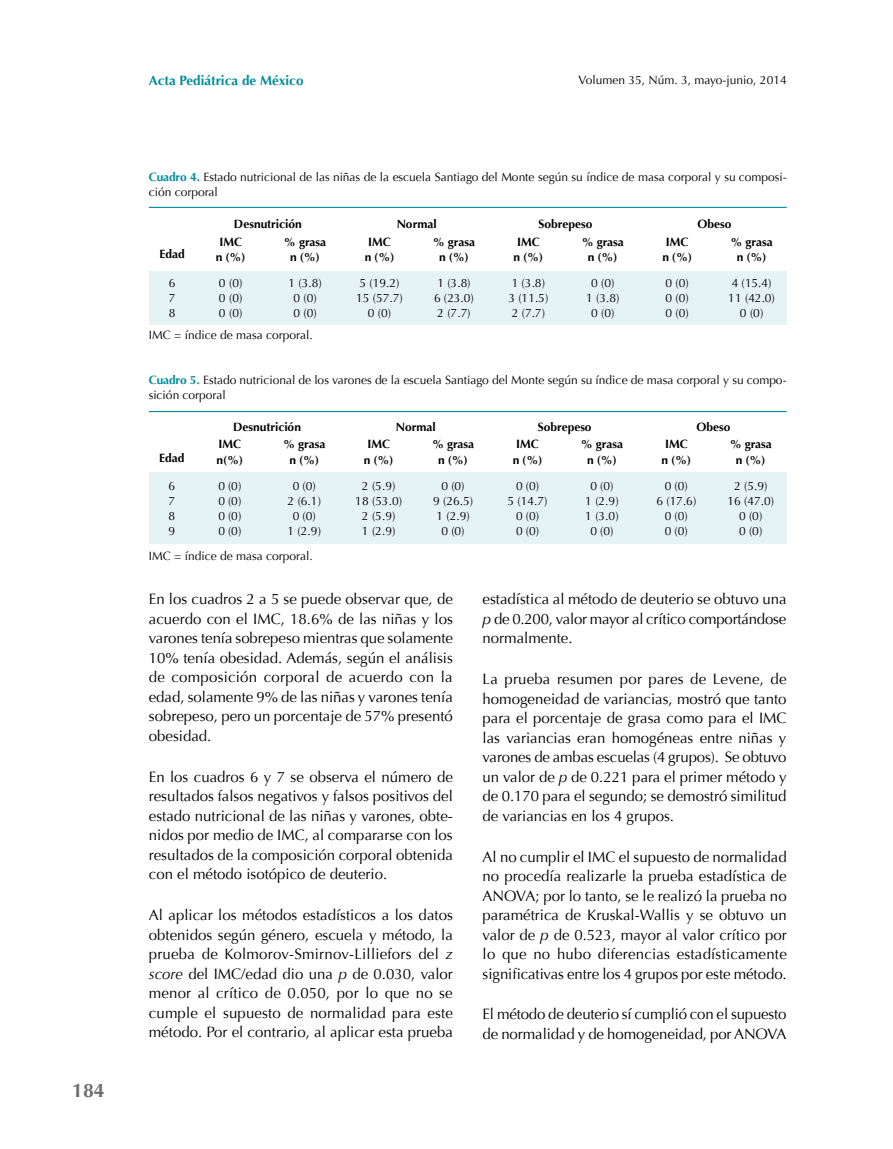
<style>
.page{position:relative;width:893px;height:1149px;background:#fff}
.page>*{position:absolute;margin:0;border:0;box-sizing:border-box;transform-origin:0 0}
.t1{font:700 19.5px "Optima";color:#6d6e71}
.t2{font:15px/19.5px "Optima";color:#000;text-align:justify}
.t3{font:700 13.5px "Optima";color:#008b9a}
.t4{font:12px/15px "Optima";color:#000;text-align:center}
.t5{font:700 12px/15px "Optima";color:#000}
.s1{font-weight:700;color:#008b9a}
.s2{font-style:italic}
</style>
<div class="page">
<div style="left:149px;top:271px;width:638px;height:54px;background:#e6f3f5"></div>
<div style="left:149px;top:472px;width:638px;height:71px;background:#e6f3f5"></div>
<hr style="left:149px;top:207px;width:638px;height:1px;background:#008b9a">
<hr style="left:149px;top:411px;width:638px;height:1px;background:#008b9a">
<h1 class="t1" style="left:72px;top:1079px;width:34px">184</h1>
<p class="t3" style="left:149px;top:73px;width:156px">Acta Pediátrica de México</p>
<p class="t4" style="left:578px;top:72px;width:210px">Volumen 35, Núm. 3, mayo-junio, 2014</p>
<p class="t4" style="left:149px;top:170px;width:639px;text-align:left"><span class="s1">Cuadro 4.</span> Estado nutricional de las niñas de la escuela Santiago del Monte según su índice de masa corporal y su composi&shy;ción corporal</p>
<p class="t5" style="left:160px;top:247px;width:27px">Edad</p>
<p class="t5" style="left:234px;top:217px;width:69px">Desnutrición</p>
<p class="t5" style="left:397px;top:217px;width:42px">Normal</p>
<p class="t5" style="left:539px;top:217px;width:55px">Sobrepeso</p>
<p class="t5" style="left:697px;top:217px;width:36px">Obeso</p>
<p class="t5" style="left:216px;top:234px;width:31px">IMC n (%)</p>
<p class="t5" style="left:284px;top:234px;width:44px;text-align:center">% grasa n (%)</p>
<p class="t5" style="left:365px;top:234px;width:31px">IMC n (%)</p>
<p class="t5" style="left:433px;top:234px;width:44px;text-align:center">% grasa n (%)</p>
<p class="t5" style="left:513px;top:234px;width:31px">IMC n (%)</p>
<p class="t5" style="left:582px;top:234px;width:44px;text-align:center">% grasa n (%)</p>
<p class="t5" style="left:662px;top:234px;width:31px">IMC n (%)</p>
<p class="t5" style="left:730px;top:234px;width:44px;text-align:center">% grasa n (%)</p>
<p class="t4" style="left:169px;top:275px;width:8px;text-align:justify">6<br>7<br>8</p>
<p class="t4" style="left:219px;top:275px;width:25px;text-align:justify">0 (0)<br>0 (0)<br>0 (0)</p>
<p class="t4" style="left:288px;top:275px;width:35px">1 (3.8)<br>0 (0)<br>0 (0)</p>
<p class="t4" style="left:356px;top:275px;width:48px">5 (19.2)<br>15 (57.7)<br>0 (0)</p>
<p class="t4" style="left:434px;top:275px;width:41px;text-align:left">1 (3.8)<br>6 (23.0)<br>2 (7.7)</p>
<p class="t4" style="left:508px;top:275px;width:42px;text-align:left">1 (3.8)<br>3 (11.5)<br>2 (7.7)</p>
<p class="t4" style="left:586px;top:275px;width:35px">0 (0)<br>1 (3.8)<br>0 (0)</p>
<p class="t4" style="left:665px;top:275px;width:25px;text-align:justify">0 (0)<br>0 (0)<br>0 (0)</p>
<p class="t4" style="left:728px;top:275px;width:48px">4 (15.4)<br>11 (42.0)<br>0 (0)</p>
<p class="t4" style="left:149px;top:328px;width:165px">IMC = índice de masa corporal.</p>
<p class="t4" style="left:149px;top:373px;width:639px;text-align:left"><span class="s1">Cuadro 5.</span> Estado nutricional de los varones de la escuela Santiago del Monte según su índice de masa corporal y su compo&shy;sición corporal</p>
<p class="t5" style="left:159px;top:450px;width:27px">Edad</p>
<p class="t5" style="left:233px;top:420px;width:69px">Desnutrición</p>
<p class="t5" style="left:396px;top:420px;width:42px">Normal</p>
<p class="t5" style="left:538px;top:420px;width:55px">Sobrepeso</p>
<p class="t5" style="left:697px;top:420px;width:36px">Obeso</p>
<p class="t5" style="left:216px;top:437px;width:28px">IMC n(%)</p>
<p class="t5" style="left:283px;top:437px;width:44px;text-align:center">% grasa n (%)</p>
<p class="t5" style="left:364px;top:437px;width:31px">IMC n (%)</p>
<p class="t5" style="left:432px;top:437px;width:44px;text-align:center">% grasa n (%)</p>
<p class="t5" style="left:513px;top:437px;width:31px">IMC n (%)</p>
<p class="t5" style="left:581px;top:437px;width:44px;text-align:center">% grasa n (%)</p>
<p class="t5" style="left:661px;top:437px;width:31px">IMC n (%)</p>
<p class="t5" style="left:730px;top:437px;width:44px;text-align:center">% grasa n (%)</p>
<p class="t4" style="left:168px;top:478px;width:8px;text-align:justify">6<br>7<br>8<br>9</p>
<p class="t4" style="left:218px;top:478px;width:25px;text-align:justify">0 (0)<br>0 (0)<br>0 (0)<br>0 (0)</p>
<p class="t4" style="left:288px;top:478px;width:35px">0 (0)<br>2 (6.1)<br>0 (0)<br>1 (2.9)</p>
<p class="t4" style="left:355px;top:478px;width:48px">2 (5.9)<br>18 (53.0)<br>2 (5.9)<br>1 (2.9)</p>
<p class="t4" style="left:433px;top:478px;width:42px">0 (0)<br>9 (26.5)<br>1 (2.9)<br>0 (0)</p>
<p class="t4" style="left:508px;top:478px;width:41px">0 (0)<br>5 (14.7)<br>0 (0)<br>0 (0)</p>
<p class="t4" style="left:585px;top:478px;width:35px">0 (0)<br>1 (2.9)<br>1 (3.0)<br>0 (0)</p>
<p class="t4" style="left:656px;top:478px;width:41px">0 (0)<br>6 (17.6)<br>0 (0)<br>0 (0)</p>
<p class="t4" style="left:727px;top:478px;width:48px">2 (5.9)<br>16 (47.0)<br>0 (0)<br>0 (0)</p>
<p class="t4" style="left:149px;top:548px;width:165px">IMC = índice de masa corporal.</p>
<p class="t2" style="left:149px;top:589px;width:306px">En los cuadros 2 a 5 se puede observar que, de acuerdo con el IMC, 18.6% de las niñas y los varones tenía sobrepeso mientras que solamente 10% tenía obesidad. Además, según el análisis de composición corporal de acuerdo con la edad, solamente 9% de las niñas y varones tenía sobrepeso, pero un porcentaje de 57% presentó obesidad.</p>
<p class="t2" style="left:149px;top:766px;width:306px">En los cuadros 6 y 7 se observa el número de resultados falsos negativos y falsos positivos del estado nutricional de las niñas y varones, obte&shy;nidos por medio de IMC, al compararse con los resultados de la composición corporal obtenida con el método isotópico de deuterio.</p>
<p class="t2" style="left:149px;top:905px;width:306px">Al aplicar los métodos estadísticos a los datos obtenidos según género, escuela y método, la prueba de Kolmorov-Smirnov-Lilliefors del <span class="s2">z score</span> del IMC/edad dio una <span class="s2">p</span> de 0.030, valor menor al crítico de 0.050, por lo que no se cumple el supuesto de normalidad para este método. Por el contrario, al aplicar esta prueba</p>
<p class="t2" style="left:483px;top:589px;width:306px">estadística al método de deuterio se obtuvo una <span class="s2">p</span> de 0.200, valor mayor al crítico comportándose normalmente.</p>
<p class="t2" style="left:483px;top:669px;width:306px">La prueba resumen por pares de Levene, de homogeneidad de variancias, mostró que tanto para el porcentaje de grasa como para el IMC las variancias eran homogéneas entre niñas y varones de ambas escuelas (4 grupos). Se obtuvo un valor de <span class="s2">p</span> de 0.221 para el primer método y de 0.170 para el segundo; se demostró similitud de variancias en los 4 grupos.</p>
<p class="t2" style="left:483px;top:846px;width:306px">Al no cumplir el IMC el supuesto de normalidad no procedía realizarle la prueba estadística de ANOVA; por lo tanto, se le realizó la prueba no paramétrica de Kruskal-Wallis y se obtuvo un valor de <span class="s2">p</span> de 0.523, mayor al valor crítico por lo que no hubo diferencias estadísticamente significativas entre los 4 grupos por este método.</p>
<p class="t2" style="left:483px;top:1004px;width:305px">El método de deuterio sí cumplió con el supuesto de normalidad y de homogeneidad, por ANOVA</p>
</div>
